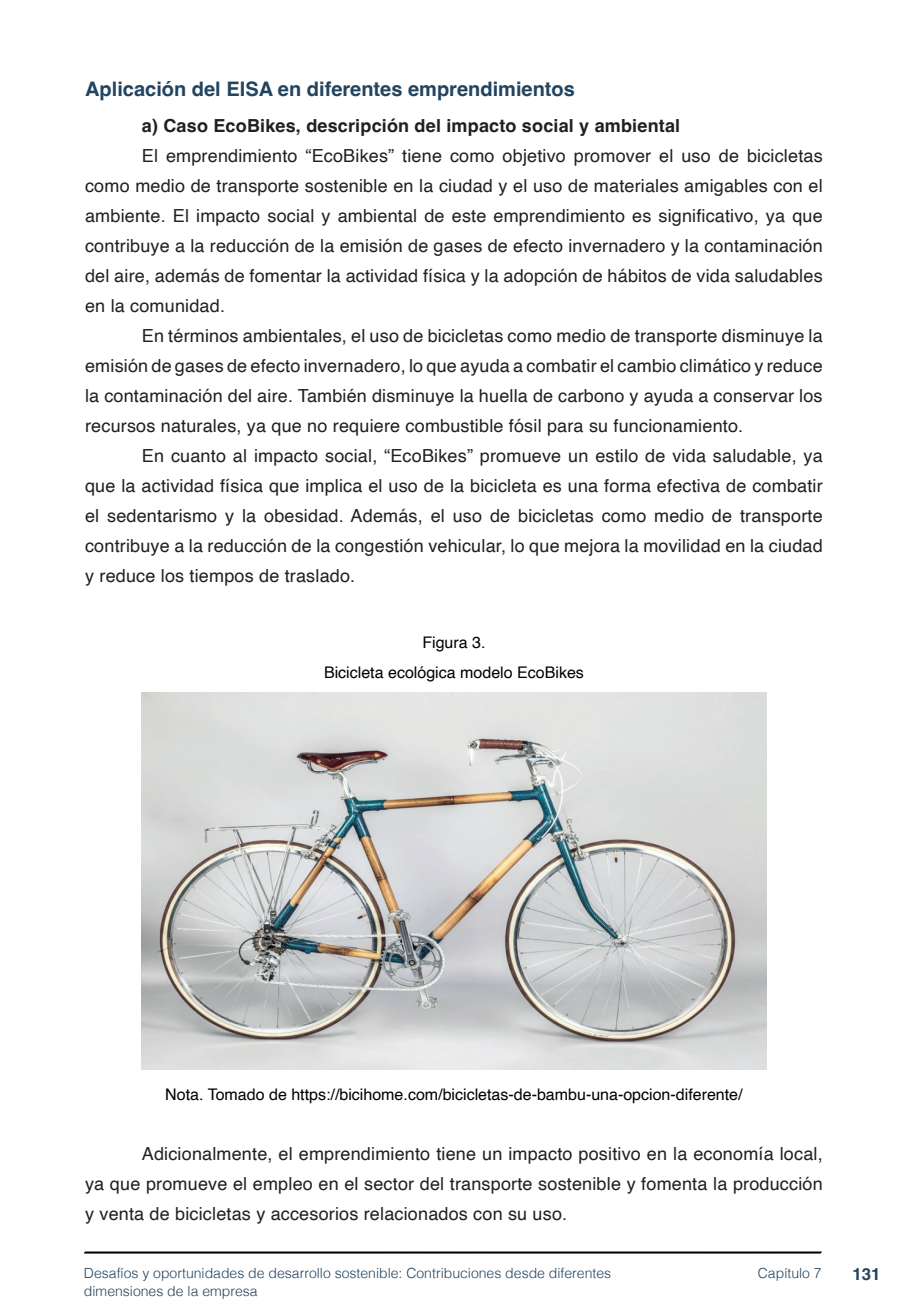
<style>
.page{position:relative;width:908px;height:1304px;background:#fff}
.page>*{position:absolute;margin:0;border:0;box-sizing:border-box;transform-origin:0 0}
.Subtitulo{font:700 20px "Helvetica";color:#23445f}
.txt{font:18px/30px "Helvetica";letter-spacing:.01em;color:#231f20;text-align:justify}
.txt-2{font:700 18px "Helvetica";letter-spacing:.01em;color:#231f20}
.t1{font:700 16.8px "Helvetica";color:#23445f}
.imagens_graf_tab{font:16px "Helvetica";color:#000}
.t2{font:300 14px/18px "Helvetica";color:#23445f}
</style>
<div class="page">
<svg style="left:84px;top:1251px;width:737px;height:3px;background:#515151"></svg>
<img style="left:142px;top:693px;width:623px;height:376px">
<p class="Subtitulo" style="left:85px;top:77px;width:491px">Aplicación del EISA en diferentes emprendimientos</p>
<p class="txt-2" style="left:142px;top:114px;width:539px">a) Caso EcoBikes, descripción del impacto social y ambiental</p>
<p class="txt" style="left:85px;top:141px;width:738px;text-indent:57px">El emprendimiento “EcoBikes” tiene como objetivo promover el uso de bicicletas como medio de transporte sostenible en la ciudad y el uso de materiales amigables con el ambiente. El impacto social y ambiental de este emprendimiento es significativo, ya que contribuye a la reducción de la emisión de gases de efecto invernadero y la contaminación del aire, además de fomentar la actividad física y la adopción de hábitos de vida saludables en la comunidad.</p>
<p class="txt" style="left:85px;top:321px;width:738px;text-indent:57px">En términos ambientales, el uso de bicicletas como medio de transporte disminuye la emisión de gases de efecto invernadero, lo que ayuda a combatir el cambio climático y reduce la contaminación del aire. También disminuye la huella de carbono y ayuda a conservar los recursos naturales, ya que no requiere combustible fósil para su funcionamiento.</p>
<p class="txt" style="left:85px;top:441px;width:738px;text-indent:57px">En cuanto al impacto social, “EcoBikes” promueve un estilo de vida saludable, ya que la actividad física que implica el uso de la bicicleta es una forma efectiva de combatir el sedentarismo y la obesidad. Además, el uso de bicicletas como medio de transporte contribuye a la reducción de la congestión vehicular, lo que mejora la movilidad en la ciudad y reduce los tiempos de traslado.</p>
<p class="imagens_graf_tab" style="left:422px;top:630px;width:65px">Figura 3.</p>
<p class="imagens_graf_tab" style="left:324px;top:660px;width:261px">Bicicleta ecológica modelo EcoBikes</p>
<p class="imagens_graf_tab" style="left:165px;top:1082px;width:578px">Nota. Tomado de https://bicihome.com/bicicletas-de-bambu-una-opcion-diferente/</p>
<p class="txt" style="left:85px;top:1139px;width:738px;text-indent:57px">Adicionalmente, el emprendimiento tiene un impacto positivo en la economía local, ya que promueve el empleo en el sector del transporte sostenible y fomenta la producción y venta de bicicletas y accesorios relacionados con su uso.</p>
<p class="t2" style="left:84px;top:1263px;width:528px">Desafíos y oportunidades de desarrollo sostenible: Contribuciones desde diferentes dimensiones de la empresa</p>
<p class="t2" style="left:757px;top:1263px;width:65px">Capítulo 7</p>
<p class="t1" style="left:851px;top:1264px;width:30px">131</p>
</div>
